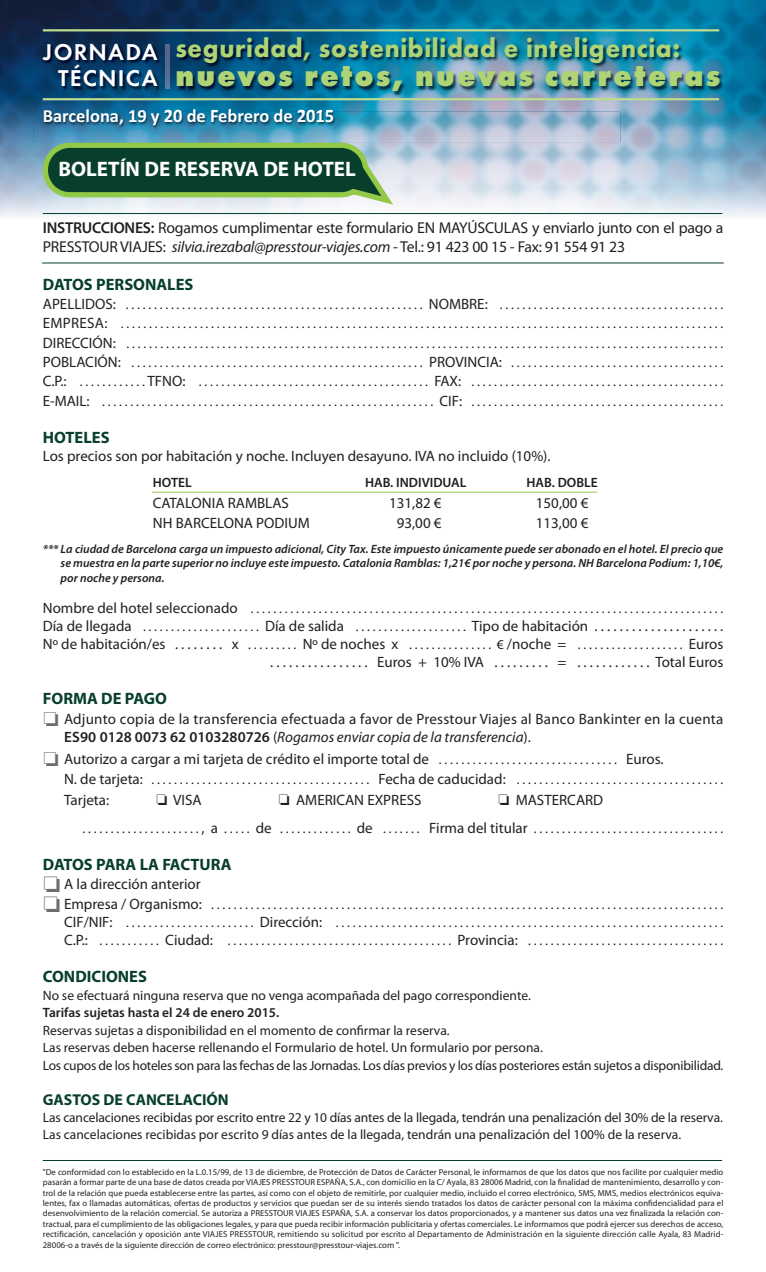
<style>
.page{position:relative;width:766px;height:1272px;background:#fff}
.page>*{position:absolute;margin:0;border:0;box-sizing:border-box;transform-origin:0 0}
.t1{font:800 31.5px "Futura T";letter-spacing:.075em;color:#aed476;scale:.95 1}
.t2{font:700 27px "Futura T";letter-spacing:.025em;color:#aed476;scale:.95 1}
.t3{font:600 23.7px/26.4px "Futura T";letter-spacing:.05em;color:#fff;text-align:right}
.t4{font:700 21px "Myriad Pro";color:#fff}
.t5{font:700 18.45px "Calibri";color:#fff}
.t6{font:700 16.5px "Myriad Pro";color:#083f2c}
.t7{font:15.75px/18.9px "Myriad Pro";letter-spacing:-.015em;color:#231f20}
.t8{font:700 15.75px "Myriad Pro";color:#083f2c}
.t9{font:15px/18px "Myriad Pro";color:#231f20;text-align:right}
.t10{font:13.5px/19.4px "Myriad Pro";color:#231f20;text-align:justify}
.t11{font:600 13.5px "Myriad Pro";color:#231f20}
.t12{font:italic 600 12px/14.4px "Myriad Pro";color:#231f20;text-align:justify}
.t13{font:8.7px/10.5px "Myriad Pro";letter-spacing:.005em;color:#231f20;text-align:justify}
.s1{font-weight:600}
.s2{font-style:italic}
.s3{font-size:15px}
.s4{font-size:13.5px}
</style>
<div class="page">
<img style="left:0;top:0;width:766px;height:99px">
<img style="left:0;top:99px;width:766px;height:118px">
<img style="left:24px;top:37px;width:134px;height:67px">
<img style="left:34px;top:104px;width:586px;height:38px">
<img style="left:34px;top:102px;width:124px;height:2px">
<img style="left:158px;top:32px;width:591px;height:80px">
<hr style="left:43px;top:29px;width:676px;height:2px;background:#bddb8f">
<hr style="left:43px;top:98px;width:676px;height:2px;background:#bddb8f">
<svg style="left:40px;top:140px;width:359px;height:69px;background:#558166"></svg>
<hr style="left:43px;top:213px;width:679px;height:1px;background:#083f2c">
<hr style="left:42px;top:263px;width:682px;height:1px;background:#083f2c">
<hr style="left:152px;top:492px;width:445px;height:1px;background:#92c947">
<img style="left:166px;top:44px;width:3px;height:44px">
<hr style="left:43px;top:1160px;width:679px;height:1px;background:#083f2c">
<h2 class="t2" style="left:175px;top:37px;width:533px">seguridad, sostenibilidad e inteligencia:</h2>
<h1 class="t1" style="left:175px;top:63px;width:575px">nuevos retos, nuevas carreteras</h1>
<h3 class="t3" style="left:43px;top:40px;width:116px">JORNADA<br>TÉCNICA</h3>
<h3 class="t5" style="left:43px;top:104px;width:293px">Barcelona, 19 y 20 de Febrero de 2015</h3>
<h3 class="t4" style="left:58px;top:156px;width:299px">BOLETÍN DE RESERVA DE HOTEL</h3>
<p class="t7" style="left:43px;top:220px;width:682px"><span class="s1">INSTRUCCIONES:</span> Rogamos cumplimentar este formulario EN MAYÚSCULAS y enviarlo junto con el pago a<br>PRESSTOUR VIAJES: <span class="s2">silvia.irezabal@presstour-viajes.com</span> - Tel.: 91 423 00 15 - Fax: 91 554 91 23</p>
<p class="t6" style="left:43px;top:275px;width:152px">DATOS PERSONALES</p>
<p class="t10" style="left:43px;top:296px;width:682px"><span class="s3">APELLIDOS:</span> . . . . . . . . . . . . . . . . . . . . . . . . . . . . . . . . . . . . . . . . . . . . . . . . . . . . . <span class="s3">NOMBRE:</span> . . . . . . . . . . . . . . . . . . . . . . . . . . . . . . . . . . . . . . . .<br><span class="s3">EMPRESA:</span> . . . . . . . . . . . . . . . . . . . . . . . . . . . . . . . . . . . . . . . . . . . . . . . . . . . . . . . . . . . . . . . . . . . . . . . . . . . . . . . . . . . . . . . . . . . . . . . . . . . . . . . . . . .<br><span class="s3">DIRECCIÓN:</span> . . . . . . . . . . . . . . . . . . . . . . . . . . . . . . . . . . . . . . . . . . . . . . . . . . . . . . . . . . . . . . . . . . . . . . . . . . . . . . . . . . . . . . . . . . . . . . . . . . . . . . . . . .<br><span class="s3">POBLACIÓN:</span> . . . . . . . . . . . . . . . . . . . . . . . . . . . . . . . . . . . . . . . . . . . . . . . . . . . . <span class="s3">PROVINCIA:</span> . . . . . . . . . . . . . . . . . . . . . . . . . . . . . . . . . . . . . .<br><span class="s3">C.P.:</span> . . . . . . . . . . . . <span class="s3">TFNO:</span> . . . . . . . . . . . . . . . . . . . . . . . . . . . . . . . . . . . . . . . . . <span class="s3">FAX:</span> . . . . . . . . . . . . . . . . . . . . . . . . . . . . . . . . . . . . . . . . . . . . .<br><span class="s3">E-MAIL:</span> . . . . . . . . . . . . . . . . . . . . . . . . . . . . . . . . . . . . . . . . . . . . . . . . . . . . . . . . . . . <span class="s3">CIF:</span> . . . . . . . . . . . . . . . . . . . . . . . . . . . . . . . . . . . . . . . . . . . . .</p>
<p class="t6" style="left:43px;top:427px;width:68px">HOTELES</p>
<p class="t9" style="left:43px;top:448px;width:509px">Los precios son por habitación y noche. Incluyen desayuno. IVA no incluido (10%).</p>
<p class="t11" style="left:153px;top:474px;width:40px">HOTEL</p>
<p class="t11" style="left:365px;top:474px;width:103px">HAB. INDIVIDUAL</p>
<p class="t11" style="left:526px;top:474px;width:73px">HAB. DOBLE</p>
<p class="t9" style="left:153px;top:495px;width:138px">CATALONIA RAMBLAS</p>
<p class="t9" style="left:389px;top:495px;width:54px">131,82 €</p>
<p class="t9" style="left:536px;top:495px;width:54px">150,00 €</p>
<p class="t9" style="left:153px;top:516px;width:159px">NH BARCELONA PODIUM</p>
<p class="t9" style="left:397px;top:516px;width:46px">93,00 €</p>
<p class="t9" style="left:536px;top:516px;width:54px">113,00 €</p>
<p class="t12" style="left:61px;top:542px;width:664px;text-indent:-18px">*** La ciudad de Barcelona carga un impuesto adicional, City Tax. Este impuesto únicamente puede ser abonado en el hotel. El precio que se muestra en la parte superior no incluye este impuesto. Catalonia Ramblas: 1,21€ por noche y persona. NH Barcelona Podium: 1,10€, por noche y persona.</p>
<p class="t10" style="left:43px;top:600px;width:682px"><span class="s3">Nombre del hotel seleccionado</span> . . . . . . . . . . . . . . . . . . . . . . . . . . . . . . . . . . . . . . . . . . . . . . . . . . . . . . . . . . . . . . . . . . . . . . . . . . . . . . . . . . . .</p>
<p class="t9" style="left:43px;top:618px;width:682px">Día de llegada <span class="s4">. . . . . . . . . . . . . . . . . . . . .</span> Día de salida <span class="s4">. . . . . . . . . . . . . . . . . . . .</span> Tipo de habitación . . . . . . . . . . . . . . . . . . . . .<br>Nº de habitación/es . . . . . . . . x <span class="s4">. . . . . . . . .</span> Nº de noches x <span class="s4">. . . . . . . . . . . . . . . €</span> /noche = <span class="s4">. . . . . . . . . . . . . . . . . . .</span> Euros . . . . . . . . . . . . . . . . Euros + 10% IVA . . . . . . . . . = . . . . . . . . . . . . Total Euros</p>
<p class="t6" style="left:43px;top:689px;width:126px">FORMA DE PAGO</p>
<p class="t9" style="left:64px;top:710px;width:661px;text-align:left">Adjunto copia de la transferencia efectuada a favor de Presstour Viajes al Banco Bankinter en la cuenta<br><span class="s1">ES90 0128 0073 62 0103280726</span> (<span class="s2">Rogamos enviar copia de la transferencia</span>).</p>
<p class="t9" style="left:64px;top:751px;width:601px">Autorizo a cargar a mi tarjeta de crédito el importe total de <span class="s4">. . . . . . . . . . . . . . . . . . . . . . . . . . . . . . . .</span> Euros.</p>
<p class="t10" style="left:64px;top:771px;width:661px"><span class="s3">N. de tarjeta:</span> . . . . . . . . . . . . . . . . . . . . . . . . . . . . . . . . . . . . . . . <span class="s3">Fecha de caducidad:</span> . . . . . . . . . . . . . . . . . . . . . . . . . . . . . . . . . . . . .</p>
<p class="t9" style="left:64px;top:792px;width:47px">Tarjeta:</p>
<p class="t9" style="left:157px;top:792px;width:47px">❏ VISA</p>
<p class="t9" style="left:279px;top:792px;width:144px">❏ AMERICAN EXPRESS</p>
<p class="t9" style="left:498px;top:792px;width:106px">❏ MASTERCARD</p>
<p class="t10" style="left:83px;top:820px;width:642px">. . . . . . . . . . . . . . . . . . . . . <span class="s3">, a</span> . . . . . <span class="s3">de</span> . . . . . . . . . . . . . <span class="s3">de</span> . . . . . . . <span class="s3">Firma del titular</span> . . . . . . . . . . . . . . . . . . . . . . . . . . . . . . . . . .</p>
<p class="t6" style="left:43px;top:855px;width:190px">DATOS PARA LA FACTURA</p>
<p class="t9" style="left:64px;top:876px;width:138px">A la dirección anterior</p>
<p class="t10" style="left:64px;top:896px;width:661px;line-height:18px"><span class="s3">Empresa / Organismo:</span> . . . . . . . . . . . . . . . . . . . . . . . . . . . . . . . . . . . . . . . . . . . . . . . . . . . . . . . . . . . . . . . . . . . . . . . . . . . . . . . . . . . . . . . . . . .<br><span class="s3">CIF/NIF:</span> . . . . . . . . . . . . . . . . . . . . . . . <span class="s3">Dirección:</span> . . . . . . . . . . . . . . . . . . . . . . . . . . . . . . . . . . . . . . . . . . . . . . . . . . . . . . . . . . . . . . . . . . . . .<br><span class="s3">C.P.:</span> . . . . . . . . . . . <span class="s3">Ciudad:</span> . . . . . . . . . . . . . . . . . . . . . . . . . . . . . . . . . . . . . . . . <span class="s3">Provincia:</span> . . . . . . . . . . . . . . . . . . . . . . . . . . . . . . . . . . .</p>
<p class="t6" style="left:43px;top:967px;width:106px">CONDICIONES</p>
<p class="t10" style="left:43px;top:986px;width:489px">No se efectuará ninguna reserva que no venga acompañada del pago correspondiente.</p>
<p class="t11" style="left:43px;top:1004px;width:238px">Tarifas sujetas hasta el 24 de enero 2015.</p>
<p class="t10" style="left:43px;top:1022px;width:682px;line-height:17.5px;text-align:left">Reservas sujetas a disponibilidad en el momento de confirmar la reserva.<br>Las reservas deben hacerse rellenando el Formulario de hotel. Un formulario por persona.<br>Los cupos de los hoteles son para las fechas de las Jornadas. Los días previos y los días posteriores están sujetos a disponibilidad.</p>
<p class="t8" style="left:43px;top:1090px;width:187px">GASTOS DE CANCELACIÓN</p>
<p class="t10" style="left:43px;top:1110px;width:681px;line-height:16.2px">Las cancelaciones recibidas por escrito entre 22 y 10 días antes de la llegada, tendrán una penalización del 30% de la reserva.<br>Las cancelaciones recibidas por escrito 9 días antes de la llegada, tendrán una penalización del 100% de la reserva.</p>
<p class="t13" style="left:43px;top:1167px;width:682px">"De conformidad con lo establecido en la L.0.15/99, de 13 de diciembre, de Protección de Datos de Carácter Personal, le informamos de que los datos que nos facilite por cualquier medio pasarán a formar parte de una base de datos creada por VIAJES PRESSTOUR ESPAÑA, S.A., con domicilio en la C/ Ayala, 83 28006 Madrid, con la finalidad de mantenimiento, desarrollo y con&shy;trol de la relación que pueda establecerse entre las partes, así como con el objeto de remitirle, por cualquier medio, incluido el correo electrónico, SMS, MMS, medios electrónicos equiva&shy;lentes, fax o llamadas automáticas, ofertas de productos y servicios que puedan ser de su interés siendo tratados los datos de carácter personal con la máxima confidencialidad para el desenvolvimiento de la relación comercial. Se autoriza a PRESSTOUR VIAJES ESPAÑA, S.A. a conservar los datos proporcionados, y a mantener sus datos una vez finalizada la relación con&shy;tractual, para el cumplimiento de las obligaciones legales, y para que pueda recibir información publicitaria y ofertas comerciales. Le informamos que podrá ejercer sus derechos de acceso, rectificación, cancelación y oposición ante VIAJES PRESSTOUR, remitiendo su solicitud por escrito al Departamento de Administración en la siguiente dirección calle Ayala, 83 Madrid-28006-o a través de la siguiente dirección de correo electrónico: presstour@presstour-viajes.com ".</p>
</div>
